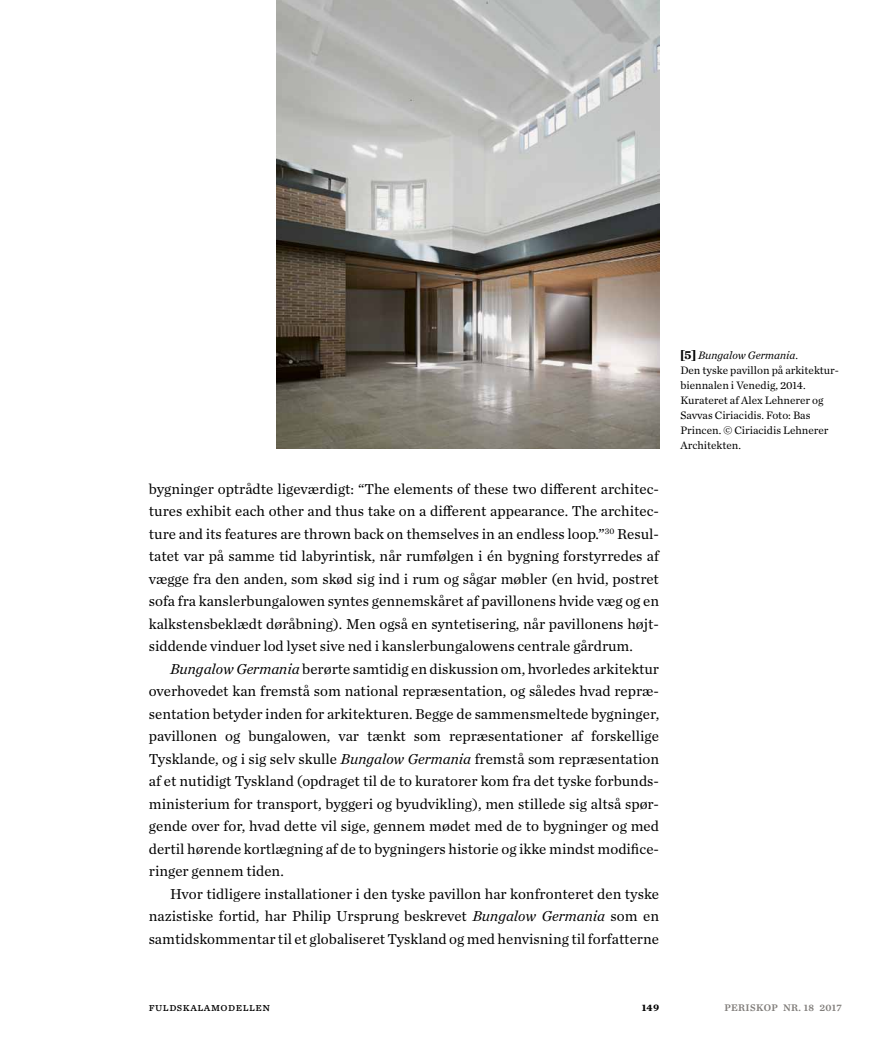
<style>
.page{position:relative;width:893px;height:1063px;background:#fff}
.page>*{position:absolute;margin:0;border:0;box-sizing:border-box;transform-origin:0 0}
.t1{font:15px/22.5px "Chronicle Text G1";color:#000;text-align:justify}
.t2{font:11.7px "Chronicle Text G3";letter-spacing:.04em;color:#000}
.t3{font:11.25px/15px "Chronicle Text G1";color:#000}
.t4{font:10.05px "Chronicle Text G3 Semi";letter-spacing:.04em;color:#817e7b}
.t5{font:700 10.05px "Chronicle Text G1";color:#000}
.s1{font-style:italic}
.s2{font-family:"Chronicle Text G4";font-weight:700;font-size:12.45px}
</style>
<div class="page">
<img style="left:277px;top:0;width:382px;height:449px">
<p class="t1" style="left:149px;top:477px;width:512px">bygninger optrådte ligeværdigt: “The elements of these two different architec&shy;tures exhibit each other and thus take on a different appearance. The architec&shy;ture and its features are thrown back on themselves in an endless loop.”<sup>30</sup> Resul&shy;tatet var på samme tid labyrintisk, når rumfølgen i én bygning forstyrredes af vægge fra den anden, som skød sig ind i rum og sågar møbler (en hvid, postret sofa fra kanslerbungalowen syntes gennemskåret af pavillonens hvide væg og en kalkstensbeklædt døråbning). Men også en syntetisering, når pavillonens højt&shy;siddende vinduer lod lyset sive ned i kanslerbungalowens centrale gårdrum.</p>
<p class="t1" style="left:149px;top:657px;width:512px;text-indent:21px"><span class="s1">Bungalow Germania</span> berørte samtidig en diskussion om, hvorledes arkitektur overhovedet kan fremstå som national repræsentation, og således hvad repræ&shy;sentation betyder inden for arkitekturen. Begge de sammensmeltede bygninger, pavillonen og bungalowen, var tænkt som repræsentationer af forskellige Tysklande, og i sig selv skulle <span class="s1">Bungalow Germania</span> fremstå som repræsentation af et nutidigt Tyskland (opdraget til de to kuratorer kom fra det tyske forbunds&shy;ministerium for transport, byggeri og byudvikling), men stillede sig altså spør&shy;gende over for, hvad dette vil sige, gennem mødet med de to bygninger og med dertil hørende kortlægning af de to bygningers historie og ikke mindst modifice&shy;ringer gennem tiden.</p>
<p class="t1" style="left:149px;top:882px;width:512px;text-indent:21px">Hvor tidligere installationer i den tyske pavillon har konfronteret den tyske nazistiske fortid, har Philip Ursprung beskrevet <span class="s1">Bungalow Germania</span> som en samtidskommentar til et globaliseret Tyskland og med henvisning til forfatterne</p>
<p class="t3" style="left:680px;top:347px;width:160px"><span class="s2">[5]</span> <span class="s1">Bungalow Germania</span>.<br>Den tyske pavillon på arkitektur&shy;biennalen i Venedig, 2014.<br>Kurateret af Alex Lehnerer og<br>Savvas Ciriacidis. Foto: Bas<br>Princen. © Ciriacidis Lehnerer<br>Architekten.</p>
<p class="t2" style="left:149px;top:999px;width:123px">fuldskalamodellen</p>
<p class="t5" style="left:642px;top:1000px;width:19px">149</p>
<p class="t4" style="left:724px;top:1000px;width:119px">PERISKOP NR. 18 2017</p>
</div>
